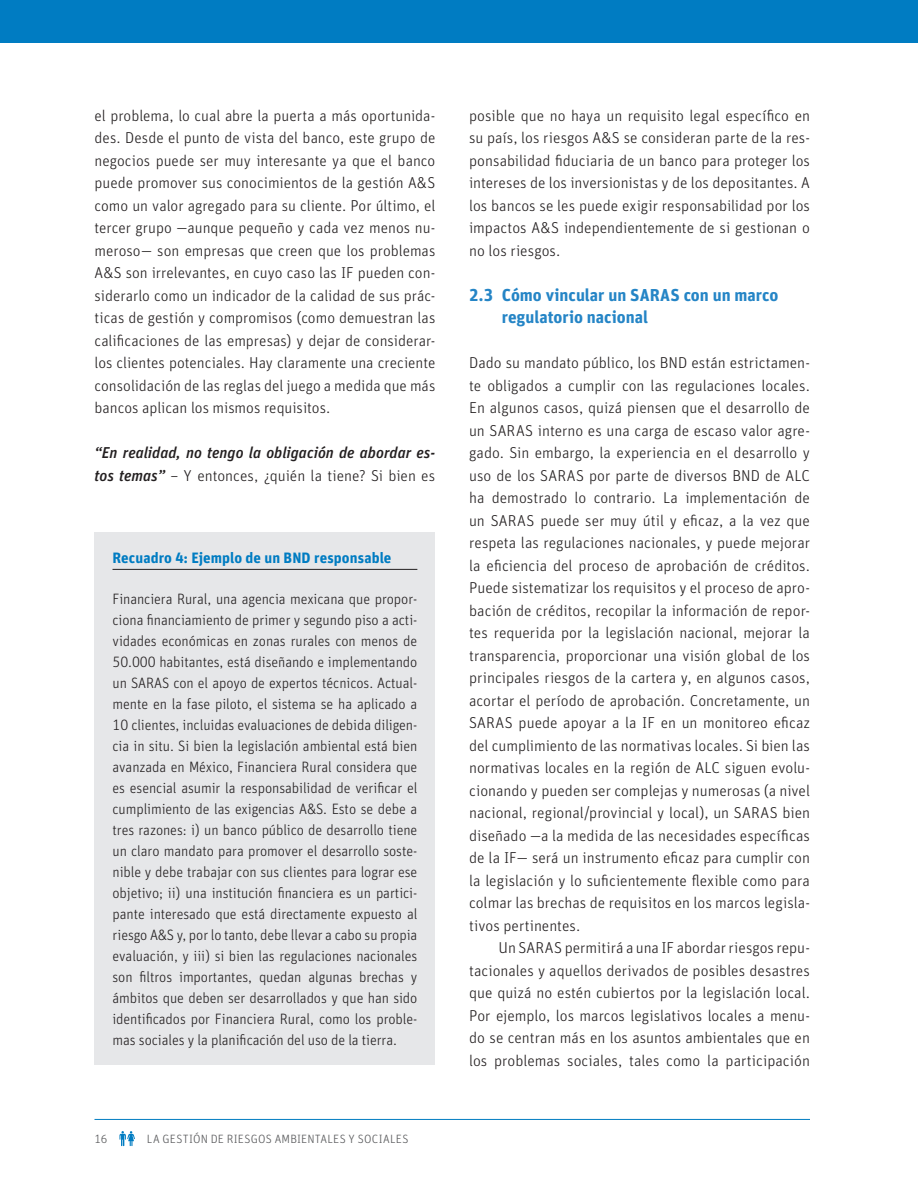
<style>
.page{position:relative;width:918px;height:1188px;background:#fff}
.page>*{position:absolute;margin:0;border:0;box-sizing:border-box;transform-origin:0 0}
.t1{font:17.25px/22.5px "Unit Bold LF";color:#2585c6}
.t2{font:15.75px/22.5px "Unit Light LF";color:#231f20;text-align:justify}
.t3{font:15.75px "Unit Medium Italic LF";color:#231f20}
.t4{font:15px/21px "Unit Light LF";letter-spacing:-.005em;color:#231f20;text-align:justify;scale:.96 1}
.t5{font:15px "Unit Bold LF";letter-spacing:.005em;color:#007cc2}
.t6{font:12px "Unit Light LF";letter-spacing:.015em;color:#57585a}
.s1{font-family:"Unit Medium Italic LF"}
</style>
<div class="page">
<hr style="left:94px;top:1119px;width:716px;height:1px;background:#007cc2">
<div style="left:0;top:0;width:918px;height:43px;background:#007cc2"></div>
<svg style="left:119px;top:1131px;width:16px;height:15px"></svg>
<div style="left:94px;top:532px;width:341px;height:533px;background:#e6e7e9"></div>
<hr style="left:112px;top:569px;width:305px;height:1px;background:#231f20">
<p class="t2" style="left:94px;top:104px;width:342px">el problema, lo cual abre la puerta a más oportunida&shy;des. Desde el punto de vista del banco, este grupo de negocios puede ser muy interesante ya que el banco puede promover sus conocimientos de la gestión A&amp;S como un valor agregado para su cliente. Por último, el tercer grupo —aunque pequeño y cada vez menos nu&shy;meroso— son empresas que creen que los problemas A&amp;S son irrelevantes, en cuyo caso las IF pueden con&shy;siderarlo como un indicador de la calidad de sus prác&shy;ticas de gestión y compromisos (como demuestran las calificaciones de las empresas) y dejar de considerar&shy;los clientes potenciales. Hay claramente una creciente consolidación de las reglas del juego a medida que más bancos aplican los mismos requisitos.</p>
<p class="t3" style="left:94px;top:443px;width:342px">“En realidad, no tengo la obligación de abordar es-</p>
<p class="t2" style="left:94px;top:464px;width:342px"><span class="s1">tos temas”</span> – Y entonces, ¿quién la tiene? Si bien es</p>
<p class="t5" style="left:112px;top:548px;width:280px">Recuadro 4: Ejemplo de un BND responsable</p>
<p class="t4" style="left:112px;top:588px;width:319px">Financiera Rural, una agencia mexicana que propor&shy;ciona financiamiento de primer y segundo piso a acti&shy;vidades económicas en zonas rurales con menos de 50.000 habitantes, está diseñando e implementando un SARAS con el apoyo de expertos técnicos. Actual&shy;mente en la fase piloto, el sistema se ha aplicado a 10 clientes, incluidas evaluaciones de debida diligen&shy;cia in situ. Si bien la legislación ambiental está bien avanzada en México, Financiera Rural considera que es esencial asumir la responsabilidad de verificar el cumplimiento de las exigencias A&amp;S. Esto se debe a tres razones: i) un banco público de desarrollo tiene un claro mandato para promover el desarrollo soste&shy;nible y debe trabajar con sus clientes para lograr ese objetivo; ii) una institución financiera es un partici&shy;pante interesado que está directamente expuesto al riesgo A&amp;S y, por lo tanto, debe llevar a cabo su propia evaluación, y iii) si bien las regulaciones nacionales son filtros importantes, quedan algunas brechas y ámbitos que deben ser desarrollados y que han sido identificados por Financiera Rural, como los proble&shy;mas sociales y la planificación del uso de la tierra.</p>
<p class="t6" style="left:94px;top:1132px;width:14px">16</p>
<p class="t6" style="left:147px;top:1132px;width:263px">LA GESTIÓN DE RIESGOS AMBIENTALES Y SOCIALES</p>
<p class="t2" style="left:469px;top:104px;width:342px">posible que no haya un requisito legal específico en su país, los riesgos A&amp;S se consideran parte de la res&shy;ponsabilidad fiduciaria de un banco para proteger los intereses de los inversionistas y de los depositantes. A los bancos se les puede exigir responsabilidad por los impactos A&amp;S independientemente de si gestionan o no los riesgos.</p>
<p class="t1" style="left:502px;top:283px;width:278px;text-indent:-33px">2.3 Cómo vincular un SARAS con un marco regulatorio nacional</p>
<p class="t2" style="left:469px;top:351px;width:342px">Dado su mandato público, los BND están estrictamen&shy;te obligados a cumplir con las regulaciones locales.<br>En algunos casos, quizá piensen que el desarrollo de un SARAS interno es una carga de escaso valor agre&shy;gado. Sin embargo, la experiencia en el desarrollo y uso de los SARAS por parte de diversos BND de ALC ha demostrado lo contrario. La implementación de un SARAS puede ser muy útil y eficaz, a la vez que respeta las regulaciones nacionales, y puede mejorar la eficiencia del proceso de aprobación de créditos.<br>Puede sistematizar los requisitos y el proceso de apro&shy;bación de créditos, recopilar la información de repor&shy;tes requerida por la legislación nacional, mejorar la transparencia, proporcionar una visión global de los principales riesgos de la cartera y, en algunos casos, acortar el período de aprobación. Concretamente, un SARAS puede apoyar a la IF en un monitoreo eficaz del cumplimiento de las normativas locales. Si bien las normativas locales en la región de ALC siguen evolu&shy;cionando y pueden ser complejas y numerosas (a nivel nacional, regional/provincial y local), un SARAS bien diseñado —a la medida de las necesidades específicas de la IF— será un instrumento eficaz para cumplir con la legislación y lo suficientemente flexible como para colmar las brechas de requisitos en los marcos legisla&shy;tivos pertinentes.</p>
<p class="t2" style="left:469px;top:936px;width:342px;text-indent:29px">Un SARAS permitirá a una IF abordar riesgos repu&shy;tacionales y aquellos derivados de posibles desastres que quizá no estén cubiertos por la legislación local.<br>Por ejemplo, los marcos legislativos locales a menu&shy;do se centran más en los asuntos ambientales que en los problemas sociales, tales como la participación</p>
</div>
